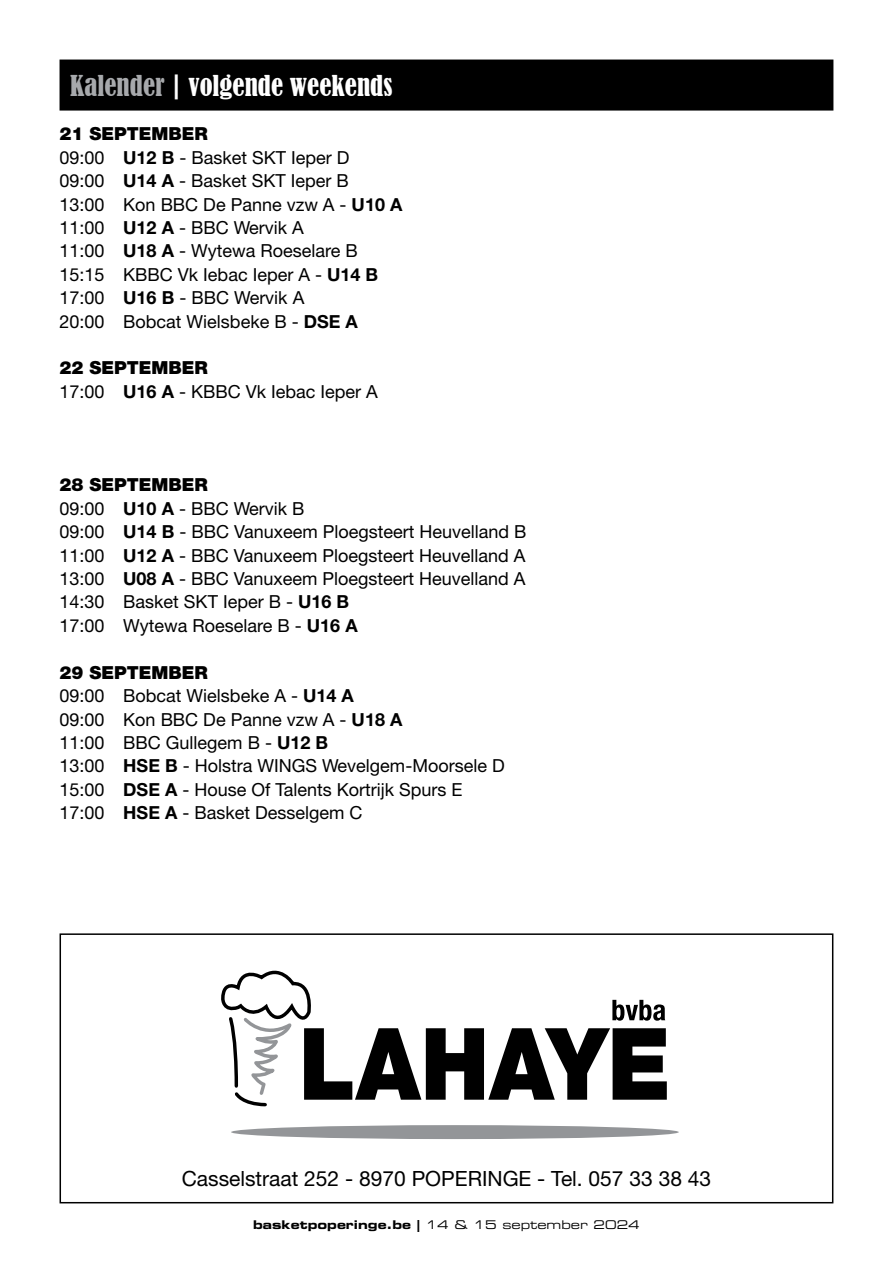
<style>
.page{position:relative;width:893px;height:1263px;background:#fff}
.page>*{position:absolute;margin:0;border:0;box-sizing:border-box;transform-origin:0 0}
.t1{font:condensed 27px "Bernard";color:#fff}
.t2{font:21px "Helvetica Neue LT Std";color:#000}
.t3{font:18px/23.4px "Helvetica Neue LT Std";color:#000}
.t4{font:12px "Eurostile LT Std Bold Ex 2";color:#000}
.s1{color:#a7a9ac}
.s2{font-weight:900}
.s3{font-weight:700}
.s4{font-family:"Eurostile LT Std Ex 2"}
</style>
<div class="page">
<div style="left:60px;top:60px;width:773px;height:50px;background:#000"></div>
<div style="left:60px;top:60px;width:773px;height:51px;border:2px solid #000"></div>
<div style="left:231px;top:1125px;width:448px;height:14px;background:#939598;border-radius:50%"></div>
<svg style="left:221px;top:970px;width:446px;height:137px"></svg>
<div style="left:60px;top:933px;width:773px;height:270px;border:2px solid #000"></div>
<h1 class="t1" style="left:70px;top:70px;width:324px"><span class="s1">Kalender</span> | volgende weekends</h1>
<p class="t3" style="left:60px;top:122px;width:344px"><span class="s2">21 SEPTEMBER<br></span>09:00 <span class="s3">U12 B</span> - Basket SKT Ieper D<br>09:00 <span class="s3">U14 A</span> - Basket SKT Ieper B<br>13:00 Kon BBC De Panne vzw A - <span class="s3">U10 A<br></span>11:00 <span class="s3">U12 A</span> - BBC Wervik A<br>11:00 <span class="s3">U18 A</span> - Wytewa Roeselare B<br>15:15 KBBC Vk Iebac Ieper A - <span class="s3">U14 B<br></span>17:00 <span class="s3">U16 B</span> - BBC Wervik A<br>20:00 Bobcat Wielsbeke B - <span class="s3">DSE A</span></p>
<p class="t3" style="left:60px;top:356px;width:320px"><span class="s2">22 SEPTEMBER<br></span>17:00 <span class="s3">U16 A</span> - KBBC Vk Iebac Ieper A</p>
<p class="t3" style="left:60px;top:473px;width:468px"><span class="s2">28 SEPTEMBER<br></span>09:00 <span class="s3">U10 A</span> - BBC Wervik B<br>09:00 <span class="s3">U14 B</span> - BBC Vanuxeem Ploegsteert Heuvelland B 11:00 <span class="s3">U12 A</span> - BBC Vanuxeem Ploegsteert Heuvelland A 13:00 <span class="s3">U08 A</span> - BBC Vanuxeem Ploegsteert Heuvelland A 14:30 Basket SKT Ieper B - <span class="s3">U16 B<br></span>17:00 Wytewa Roeselare B - <span class="s3">U16 A</span></p>
<p class="t3" style="left:60px;top:660px;width:447px"><span class="s2">29 SEPTEMBER<br></span>09:00 Bobcat Wielsbeke A - <span class="s3">U14 A<br></span>09:00 Kon BBC De Panne vzw A - <span class="s3">U18 A<br></span>11:00 BBC Gullegem B - <span class="s3">U12 B<br></span>13:00 <span class="s3">HSE B</span> - Holstra WINGS Wevelgem-Moorsele D<br>15:00 <span class="s3">DSE A</span> - House Of Talents Kortrijk Spurs E<br>17:00 <span class="s3">HSE A</span> - Basket Desselgem C</p>
<p class="t2" style="left:182px;top:1166px;width:531px">Casselstraat 252 - 8970 POPERINGE - Tel. 057 33 38 43</p>
<p class="t4" style="left:253px;top:1216px;width:388px">basketpoperinge.be | <span class="s4">14 &amp; 15 september 2024</span></p>
</div>
